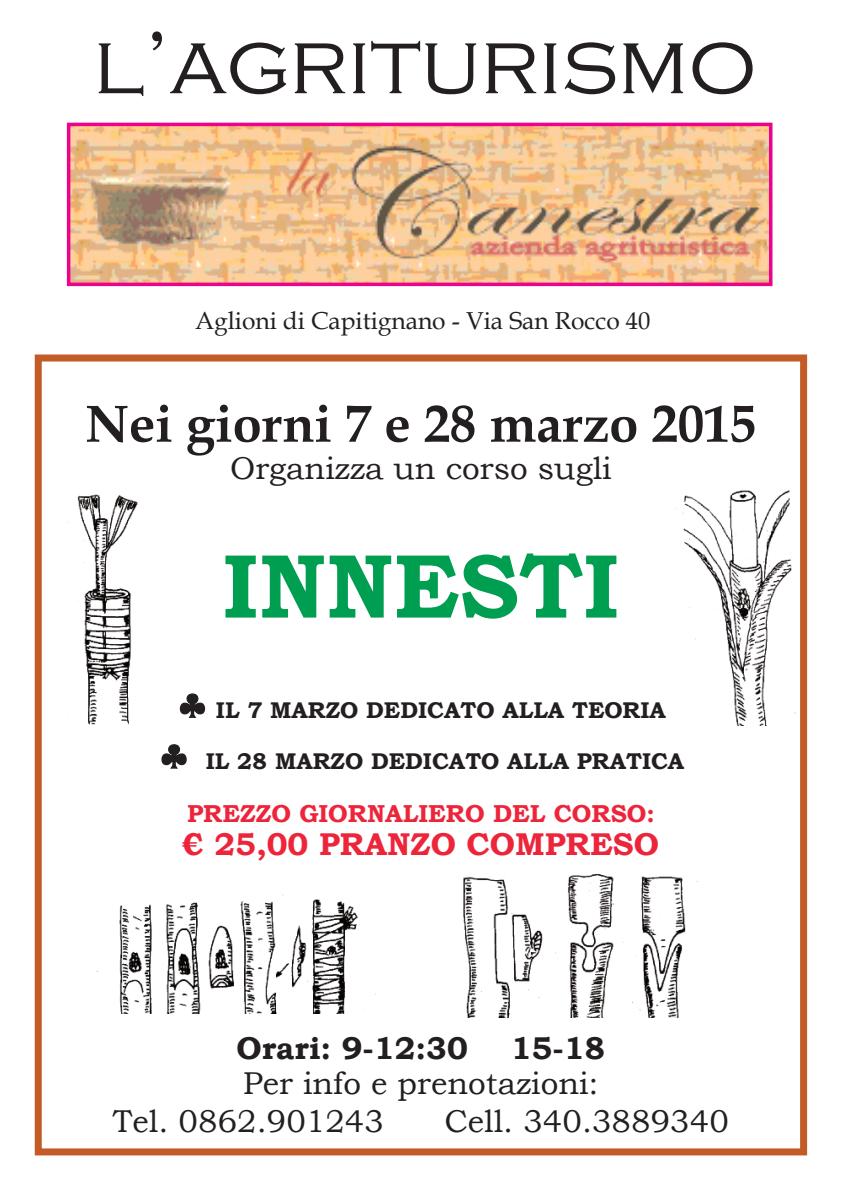
<style>
.page{position:relative;width:844px;height:1191px;background:#fff}
.page>*{position:absolute;margin:0;border:0;box-sizing:border-box;transform-origin:0 0}
.t1{font:300 91px "Copperplate Gothic";color:#231f20}
.t2{font:700 91px "Bookman Old Style";color:#009e50}
.t3{font:700 52.5px "Book Antiqua";color:#231f20}
.t4{font:31.5px/38.5px "Bookman Old Style";color:#231f20}
.t5{font:700 31.5px "Bookman Old Style";color:#ed253a}
.t6{font:700 31.5px "Bookman Old Style";color:#231f20}
.t7{font:24.5px "Book Antiqua";color:#231f20}
.t8{font:700 24.5px "Bookman Old Style";color:#ed253a}
.t9{font:700 22.75px "Bookman Old Style";color:#231f20}
</style>
<div class="page">
<img style="left:72px;top:128px;width:695px;height:153px">
<div style="left:67px;top:123px;width:705px;height:163px;border:4px solid #ed028c"></div>
<div style="left:35px;top:354px;width:771px;height:801px;border:7px solid #c35b26"></div>
<img style="left:96px;top:894px;width:280px;height:119px">
<img style="left:463px;top:874px;width:235px;height:143px">
<img style="left:67px;top:494px;width:71px;height:230px">
<img style="left:676px;top:490px;width:120px;height:235px">
<h1 class="t1" style="left:93px;top:14px;width:664px">l’agriturismo</h1>
<p class="t7" style="left:195px;top:306px;width:457px">Aglioni di Capitignano - Via San Rocco 40</p>
<h2 class="t3" style="left:85px;top:393px;width:672px">Nei giorni 7 e 28 marzo 2015</h2>
<p class="t4" style="left:230px;top:448px;width:383px">Organizza un corso sugli</p>
<h1 class="t2" style="left:222px;top:532px;width:398px">INNESTI</h1>
<p class="t9" style="left:177px;top:696px;width:490px">▪ IL 7 MARZO DEDICATO ALLA TEORIA</p>
<p class="t9" style="left:158px;top:747px;width:527px">▪ IL 28 MARZO DEDICATO ALLA PRATICA</p>
<p class="t8" style="left:187px;top:799px;width:469px">PREZZO GIORNALIERO DEL CORSO:</p>
<p class="t5" style="left:183px;top:825px;width:477px">€ 25,00 PRANZO COMPRESO</p>
<p class="t6" style="left:236px;top:1029px;width:233px">ORARI: 9-12:30</p>
<p class="t6" style="left:510px;top:1029px;width:96px">15-18</p>
<p class="t4" style="left:113px;top:1063px;width:487px;text-indent:130px">Per info e prenotazioni:<br>Tel. 0862.901243</p>
<p class="t4" style="left:444px;top:1101px;width:286px">Cell. 340.3889340</p>
</div>
